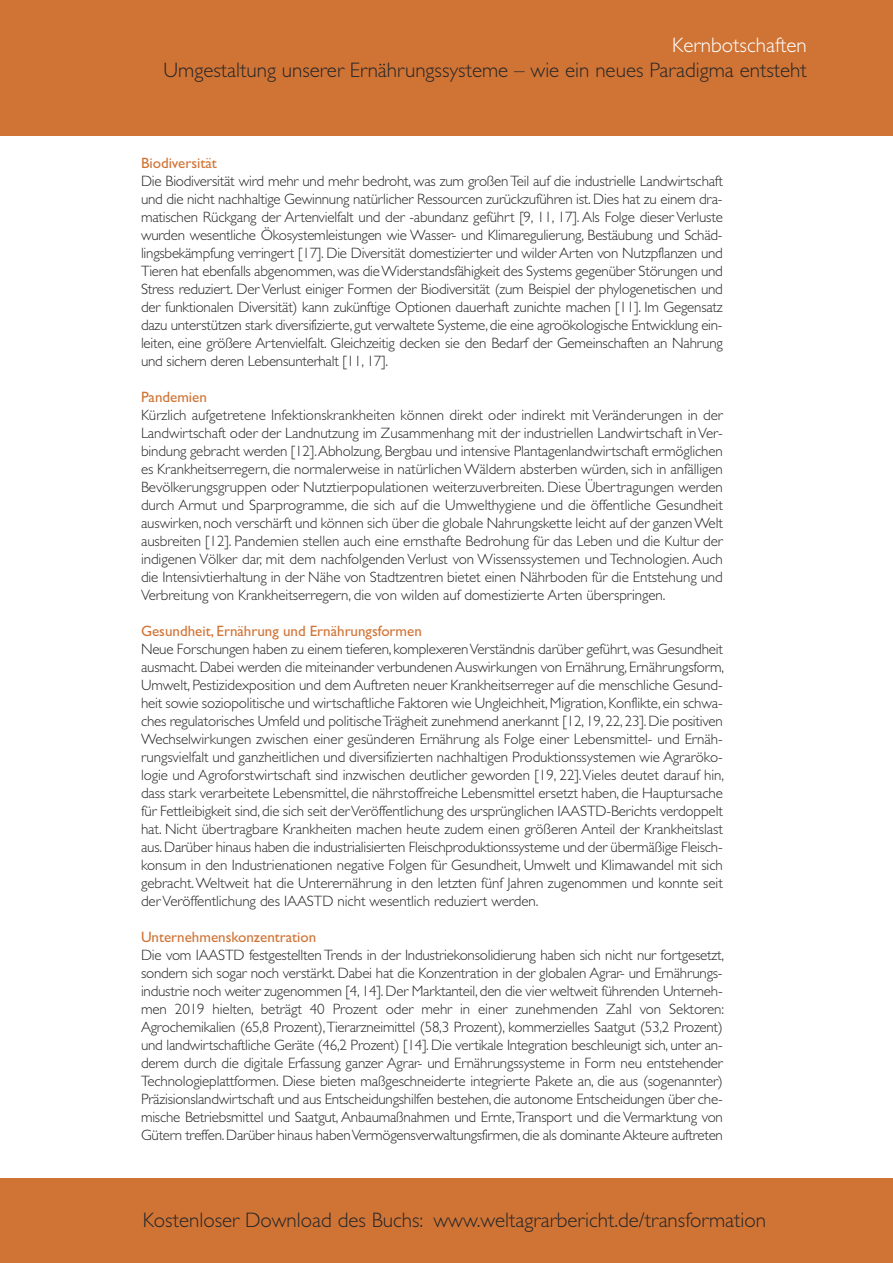
<style>
.page{position:relative;width:893px;height:1263px;background:#fff}
.page>*{position:absolute;margin:0;border:0;box-sizing:border-box;transform-origin:0 0}
.t1{font:300 21px "Gill Sans";color:#272627}
.t2{font:300 21px "Gill Sans";color:#fff}
.t3{font:300 15px/18px "Gill Sans";letter-spacing:-.01em;color:#272627;text-align:justify}
.t4{font:15px "Gill Sans";color:#d07436}
</style>
<div class="page">
<div style="left:0;top:1178px;width:893px;height:85px;background:#d07436"></div>
<div style="left:0;top:0;width:893px;height:136px;background:#d07436"></div>
<h1 class="t2" style="left:672px;top:32px;width:136px">Kernbotschaften</h1>
<h1 class="t1" style="left:164px;top:58px;width:645px">Umgestaltung unserer Ernährungssysteme – wie ein neues Paradigma entsteht</h1>
<p class="t4" style="left:141px;top:154px;width:77px">Biodiversität</p>
<p class="t3" style="left:141px;top:172px;width:583px">Die Biodiversität wird mehr und mehr bedroht, was zum großenTeil auf die industrielle Landwirtschaft und die nicht nachhaltige Gewinnung natürlicher Ressourcen zurückzuführen ist. Dies hat zu einem dra&shy;matischen Rückgang der Artenvielfalt und der -abundanz geführt [9, 11, 17]. Als Folge dieser Verluste wurden wesentliche Ökosystemleistungen wie Wasser- und Klimaregulierung, Bestäubung und Schäd&shy;lingsbekämpfung verringert [17]. Die Diversität domestizierter und wilder Arten von Nutzpflanzen und Tieren hat ebenfalls abgenommen,was dieWiderstandsfähigkeit des Systems gegenüber Störungen und Stress reduziert. Der Verlust einiger Formen der Biodiversität (zum Beispiel der phylogenetischen und der funktionalen Diversität) kann zukünftige Optionen dauerhaft zunichte machen [11]. Im Gegensatz dazu unterstützen stark diversifizierte, gut verwaltete Systeme,die eine agroökologische Entwicklung ein&shy;leiten, eine größere Artenvielfalt. Gleichzeitig decken sie den Bedarf der Gemeinschaften an Nahrung und sichern deren Lebensunterhalt [11, 17].</p>
<p class="t4" style="left:141px;top:388px;width:67px">Pandemien</p>
<p class="t3" style="left:141px;top:406px;width:583px">Kürzlich aufgetretene Infektionskrankheiten können direkt oder indirekt mit Veränderungen in der Landwirtschaft oder der Landnutzung im Zusammenhang mit der industriellen Landwirtschaft inVer&shy;bindung gebracht werden [12].Abholzung, Bergbau und intensive Plantagenlandwirtschaft ermöglichen es Krankheitserregern, die normalerweise in natürlichen Wäldern absterben würden, sich in anfälligen Bevölkerungsgruppen oder Nutztierpopulationen weiterzuverbreiten. Diese Übertragungen werden durch Armut und Sparprogramme, die sich auf die Umwelthygiene und die öffentliche Gesundheit auswirken, noch verschärft und können sich über die globale Nahrungskette leicht auf der ganzenWelt ausbreiten [12]. Pandemien stellen auch eine ernsthafte Bedrohung für das Leben und die Kultur der indigenen Völker dar, mit dem nachfolgenden Verlust von Wissenssystemen und Technologien. Auch die Intensivtierhaltung in der Nähe von Stadtzentren bietet einen Nährboden für die Entstehung und Verbreitung von Krankheitserregern, die von wilden auf domestizierte Arten überspringen.</p>
<p class="t4" style="left:141px;top:622px;width:282px">Gesundheit, Ernährung und Ernährungsformen</p>
<p class="t3" style="left:141px;top:640px;width:585px">Neue Forschungen haben zu einem tieferen, komplexerenVerständnis darüber geführt,was Gesundheit ausmacht.Dabei werden die miteinander verbundenen Auswirkungen von Ernährung, Ernährungsform, Umwelt, Pestizidexposition und dem Auftreten neuer Krankheitserreger auf die menschliche Gesund&shy;heit sowie soziopolitische und wirtschaftliche Faktoren wie Ungleichheit,Migration, Konflikte, ein schwa&shy;ches regulatorisches Umfeld und politischeTrägheit zunehmend anerkannt [12, 19, 22, 23].Die positiven Wechselwirkungen zwischen einer gesünderen Ernährung als Folge einer Lebensmittel- und Ernäh&shy;rungsvielfalt und ganzheitlichen und diversifizierten nachhaltigen Produktionssystemen wie Agraröko&shy;logie und Agroforstwirtschaft sind inzwischen deutlicher geworden [19, 22].Vieles deutet darauf hin, dass stark verarbeitete Lebensmittel, die nährstoffreiche Lebensmittel ersetzt haben, die Hauptursache für Fettleibigkeit sind, die sich seit derVeröffentlichung des ursprünglichen IAASTD-Berichts verdoppelt hat. Nicht übertragbare Krankheiten machen heute zudem einen größeren Anteil der Krankheitslast aus.Darüber hinaus haben die industrialisierten Fleischproduktionssysteme und der übermäßige Fleisch&shy;konsum in den Industrienationen negative Folgen für Gesundheit, Umwelt und Klimawandel mit sich gebracht.Weltweit hat die Unterernährung in den letzten fünf Jahren zugenommen und konnte seit derVeröffentlichung des IAASTD nicht wesentlich reduziert werden.</p>
<p class="t4" style="left:141px;top:928px;width:177px">Unternehmenskonzentration</p>
<p class="t3" style="left:141px;top:946px;width:585px">Die vom IAASTD festgestellten Trends in der Industriekonsolidierung haben sich nicht nur fortgesetzt, sondern sich sogar noch verstärkt. Dabei hat die Konzentration in der globalen Agrar- und Ernährungs&shy;industrie noch weiter zugenommen [4, 14]. Der Marktanteil, den die vier weltweit führenden Unterneh&shy;men 2019 hielten, beträgt 40 Prozent oder mehr in einer zunehmenden Zahl von Sektoren:<br>Agrochemikalien (65,8 Prozent),Tierarzneimittel (58,3 Prozent), kommerzielles Saatgut (53,2 Prozent) und landwirtschaftliche Geräte (46,2 Prozent) [14]. Die vertikale Integration beschleunigt sich, unter an&shy;derem durch die digitale Erfassung ganzer Agrar- und Ernährungssysteme in Form neu entstehender Technologieplattformen. Diese bieten maßgeschneiderte integrierte Pakete an, die aus (sogenannter)<br>Präzisionslandwirtschaft und aus Entscheidungshilfen bestehen, die autonome Entscheidungen über che&shy;mische Betriebsmittel und Saatgut, Anbaumaßnahmen und Ernte,Transport und die Vermarktung von Gütern treffen.Darüber hinaus habenVermögensverwaltungsfirmen,die als dominante Akteure auftreten</p>
<h1 class="t1" style="left:143px;top:1208px;width:625px">Kostenloser Download des Buchs: www.weltagrarbericht.de/transformation</h1>
</div>
